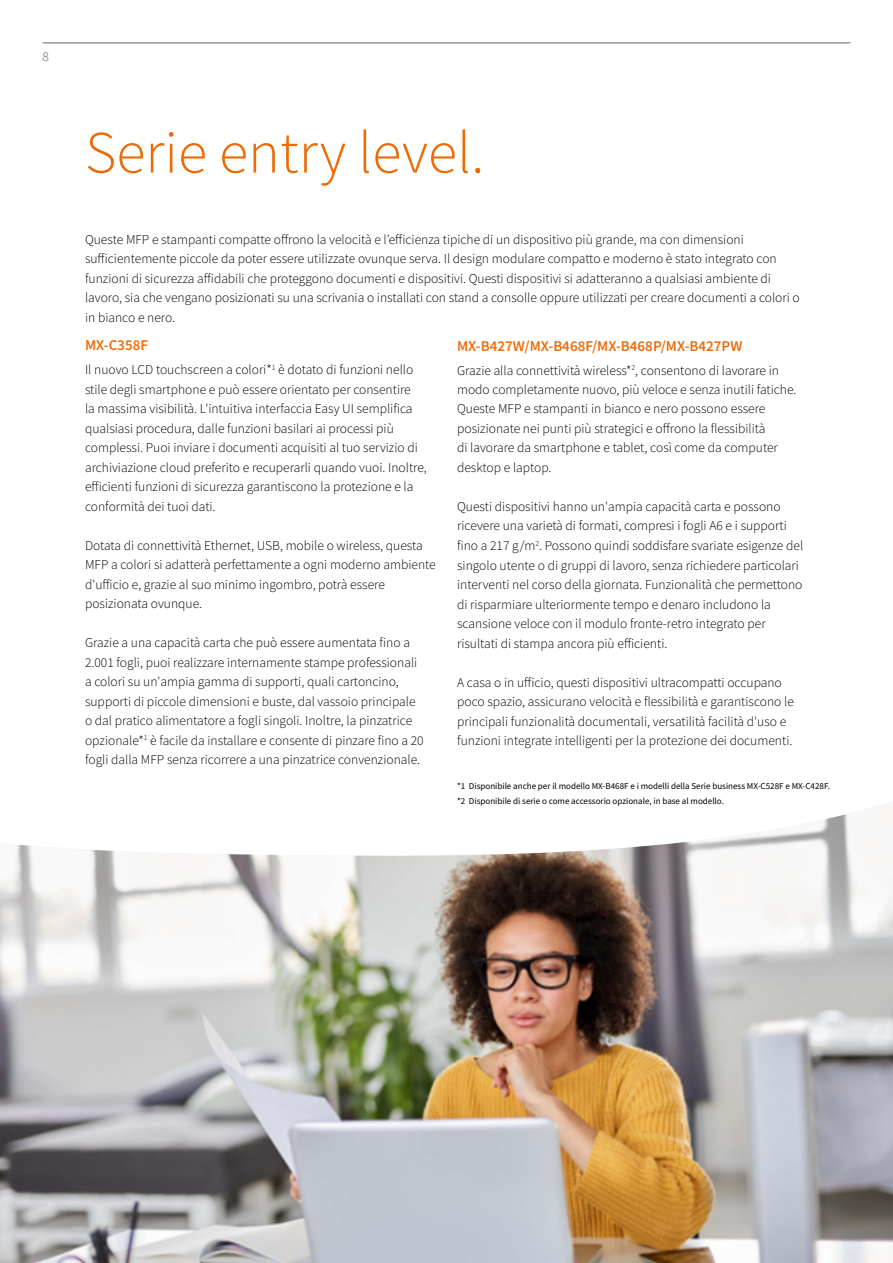
<style>
.page{position:relative;width:893px;height:1263px;background:#fff}
.page>*{position:absolute;margin:0;border:0;box-sizing:border-box;transform-origin:0 0}
.t1{font:300 60px "Source Sans Pro";color:#ed6b06}
.t2{font:600 15px "Source Sans Pro";color:#ed6b06}
.t3{font:300 13.5px/19.5px "Source Sans Pro";color:#000}
.t4{font:300 13.5px "Source Sans Pro";color:#646363}
.t5{font:9px/14.7px "Source Sans Pro";color:#000}
</style>
<div class="page">
<hr style="left:43px;top:43px;width:807px;height:1px;background:#646363">
<img style="left:0;top:803px;width:893px;height:460px">
<p class="t4" style="left:43px;top:48px;width:8px">8</p>
<h1 class="t1" style="left:85px;top:116px;width:401px">Serie entry level.</h1>
<p class="t3" style="left:85px;top:230px;width:716px">Queste MFP e stampanti compatte offrono la velocità e l’efficienza tipiche di un dispositivo più grande, ma con dimensioni sufficientemente piccole da poter essere utilizzate ovunque serva. Il design modulare compatto e moderno è stato integrato con funzioni di sicurezza affidabili che proteggono documenti e dispositivi. Questi dispositivi si adatteranno a qualsiasi ambiente di lavoro, sia che vengano posizionati su una scrivania o installati con stand a consolle oppure utilizzati per creare documenti a colori o in bianco e nero.</p>
<p class="t2" style="left:85px;top:336px;width:65px">MX-C358F</p>
<p class="t3" style="left:85px;top:360px;width:343px">Il nuovo LCD touchscreen a colori*<sup>1</sup> è dotato di funzioni nello stile degli smartphone e può essere orientato per consentire<br>la massima visibilità. L'intuitiva interfaccia Easy UI semplifica qualsiasi procedura, dalle funzioni basilari ai processi più complessi. Puoi inviare i documenti acquisiti al tuo servizio di archiviazione cloud preferito e recuperarli quando vuoi. Inoltre, efficienti funzioni di sicurezza garantiscono la protezione e la conformità dei tuoi dati.</p>
<p class="t3" style="left:85px;top:535px;width:352px">Dotata di connettività Ethernet, USB, mobile o wireless, questa MFP a colori si adatterà perfettamente a ogni moderno ambiente d'ufficio e, grazie al suo minimo ingombro, potrà essere posizionata ovunque.</p>
<p class="t3" style="left:85px;top:633px;width:340px">Grazie a una capacità carta che può essere aumentata fino a 2.001 fogli, puoi realizzare internamente stampe professionali a colori su un'ampia gamma di supporti, quali cartoncino, supporti di piccole dimensioni e buste, dal vassoio principale o dal pratico alimentatore a fogli singoli. Inoltre, la pinzatrice opzionale*<sup>1</sup> è facile da installare e consente di pinzare fino a 20 fogli dalla MFP senza ricorrere a una pinzatrice convenzionale.</p>
<p class="t2" style="left:457px;top:336px;width:287px">MX-B427W/MX-B468F/MX-B468P/MX-B427PW</p>
<p class="t3" style="left:457px;top:360px;width:341px">Grazie alla connettività wireless*<sup>2</sup>, consentono di lavorare in modo completamente nuovo, più veloce e senza inutili fatiche.<br>Queste MFP e stampanti in bianco e nero possono essere posizionate nei punti più strategici e offrono la flessibilità<br>di lavorare da smartphone e tablet, così come da computer desktop e laptop.</p>
<p class="t3" style="left:457px;top:497px;width:348px">Questi dispositivi hanno un'ampia capacità carta e possono ricevere una varietà di formati, compresi i fogli A6 e i supporti fino a 217 g/m<sup>2</sup>. Possono quindi soddisfare svariate esigenze del singolo utente o di gruppi di lavoro, senza richiedere particolari interventi nel corso della giornata. Funzionalità che permettono di risparmiare ulteriormente tempo e denaro includono la scansione veloce con il modulo fronte-retro integrato per risultati di stampa ancora più efficienti.</p>
<p class="t3" style="left:457px;top:672px;width:338px">A casa o in ufficio, questi dispositivi ultracompatti occupano poco spazio, assicurano velocità e flessibilità e garantiscono le principali funzionalità documentali, versatilità facilità d'uso e funzioni integrate intelligenti per la protezione dei documenti.</p>
<p class="t5" style="left:457px;top:779px;width:374px">*1 Disponibile anche per il modello MX-B468F e i modelli della Serie business MX-C528F e MX-C428F. *2 Disponibile di serie o come accessorio opzionale, in base al modello.</p>
</div>
